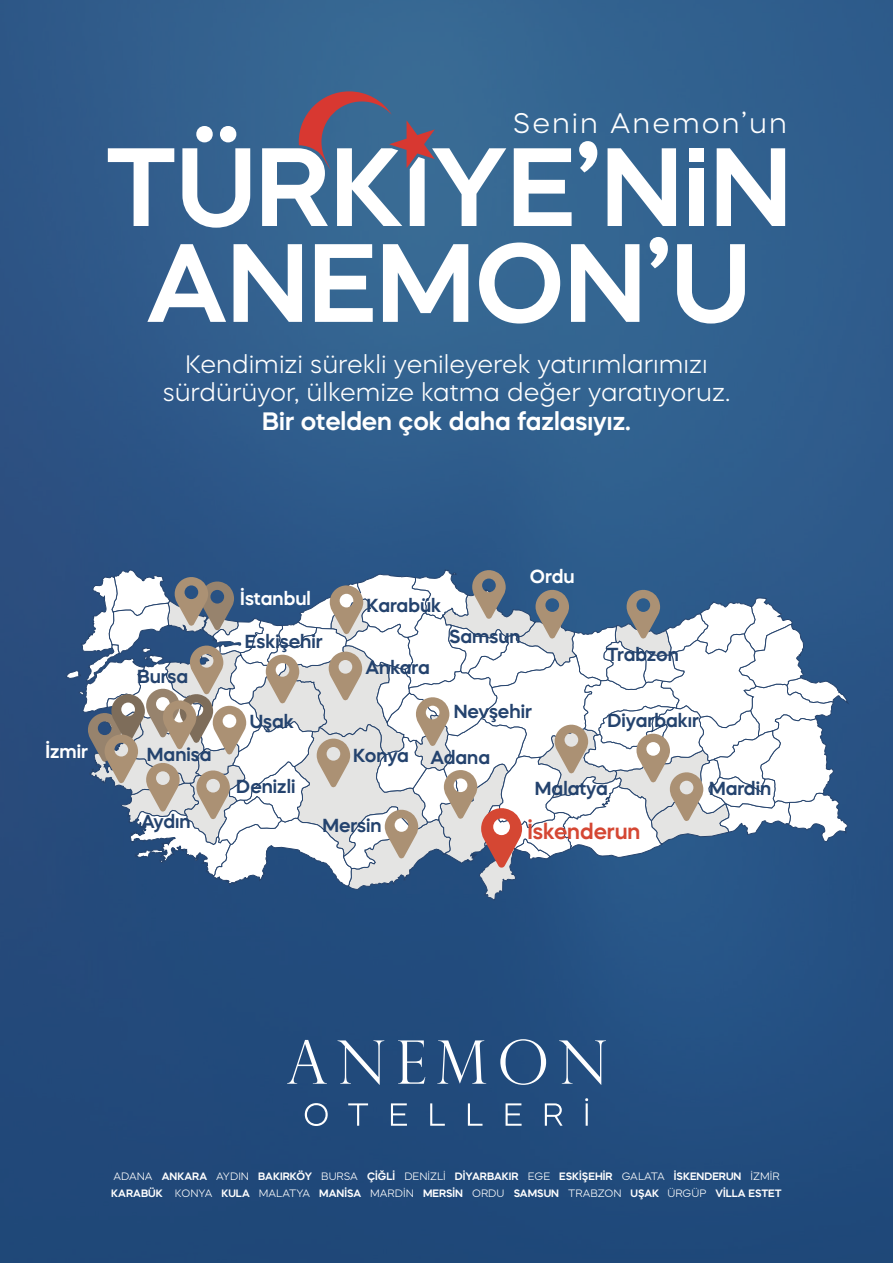
<style>
.page{position:relative;width:893px;height:1263px;background:#fff}
.page>*{position:absolute;margin:0;border:0;box-sizing:border-box;transform-origin:0 0}
.t1{font:300 28.35px "Mazzard H";letter-spacing:.07em;color:#fff}
.t2{font:300 25.2px/28.3px "Mazzard H";color:#fff;text-align:center}
.t3{font:600 25.2px "Mazzard H";color:#fff}
.t4{font:600 21.75px "Mazzard H";color:#d54733}
.t5{font:600 18.9px "Mazzard H";color:#24436e}
.t6{font:600 18.9px "Mazzard H";color:#fff}
.t7{font:600 10.65px/17px "Mazzard H";color:#fff}
.s1{font-weight:300}
</style>
<div class="page">
<img style="left:0;top:0;width:893px;height:1263px">
<svg style="left:66px;top:569px;width:782px;height:331px"></svg>
<svg style="left:108px;top:148px;width:66px;height:78px"></svg>
<svg style="left:182px;top:126px;width:68px;height:102px"></svg>
<svg style="left:514px;top:148px;width:58px;height:78px"></svg>
<svg style="left:579px;top:141px;width:18px;height:31px"></svg>
<svg style="left:608px;top:148px;width:68px;height:78px"></svg>
<svg style="left:717px;top:148px;width:68px;height:78px"></svg>
<svg style="left:147px;top:244px;width:79px;height:78px"></svg>
<svg style="left:234px;top:244px;width:68px;height:78px"></svg>
<svg style="left:315px;top:244px;width:58px;height:78px"></svg>
<svg style="left:383px;top:244px;width:85px;height:78px"></svg>
<svg style="left:479px;top:242px;width:81px;height:82px"></svg>
<svg style="left:571px;top:244px;width:68px;height:78px"></svg>
<svg style="left:650px;top:237px;width:18px;height:31px"></svg>
<svg style="left:677px;top:244px;width:68px;height:80px"></svg>
<div style="left:689px;top:148px;width:15px;height:14px;background:#fff"></div>
<div style="left:689px;top:168px;width:15px;height:58px;background:#fff"></div>
<svg style="left:262px;top:91px;width:244px;height:135px"></svg>
<svg style="left:305px;top:1103px;width:23px;height:23px"></svg>
<svg style="left:348px;top:1103px;width:20px;height:23px"></svg>
<svg style="left:391px;top:1103px;width:16px;height:23px"></svg>
<svg style="left:430px;top:1103px;width:15px;height:23px"></svg>
<svg style="left:468px;top:1103px;width:14px;height:23px"></svg>
<svg style="left:506px;top:1103px;width:16px;height:23px"></svg>
<svg style="left:545px;top:1103px;width:18px;height:23px"></svg>
<svg style="left:585px;top:1098px;width:3px;height:28px"></svg>
<svg style="left:287px;top:1040px;width:40px;height:44px;background:#476991"></svg>
<svg style="left:337px;top:1040px;width:47px;height:45px;background:#486a92"></svg>
<svg style="left:398px;top:1040px;width:27px;height:44px"></svg>
<svg style="left:437px;top:1040px;width:49px;height:44px"></svg>
<svg style="left:500px;top:1039px;width:46px;height:46px;background:#4c6e96"></svg>
<svg style="left:559px;top:1040px;width:47px;height:45px;background:#4a6d96"></svg>
<h1 class="t1" style="left:513px;top:106px;width:276px">Senin Anemon’un</h1>
<h2 class="t2" style="left:163px;top:350px;width:569px">Kendimizi sürekli yenileyerek yatırımlarımızı sürdürüyor, ülkemize katma değer yaratıyoruz.</h2>
<h2 class="t3" style="left:262px;top:404px;width:370px">Bir otelden çok daha fazlasıyız.</h2>
<h3 class="t6" style="left:45px;top:739px;width:44px">İzmir</h3>
<h3 class="t5" style="left:137px;top:664px;width:53px">Bursa</h3>
<h3 class="t5" style="left:147px;top:741px;width:66px">Manisa</h3>
<h3 class="t5" style="left:141px;top:809px;width:51px">Aydın</h3>
<h3 class="t6" style="left:240px;top:586px;width:72px">İstanbul</h3>
<h3 class="t5" style="left:245px;top:629px;width:79px">Eskişehir</h3>
<h3 class="t5" style="left:367px;top:593px;width:76px">Karabük</h3>
<h3 class="t5" style="left:365px;top:655px;width:66px">Ankara</h3>
<h3 class="t5" style="left:449px;top:624px;width:73px">Samsun</h3>
<h3 class="t6" style="left:530px;top:564px;width:46px">Ordu</h3>
<h3 class="t5" style="left:606px;top:642px;width:74px">Trabzon</h3>
<h3 class="t5" style="left:250px;top:709px;width:46px">Uşak</h3>
<h3 class="t5" style="left:236px;top:774px;width:61px">Denizli</h3>
<h3 class="t5" style="left:454px;top:699px;width:80px">Nevşehir</h3>
<h3 class="t5" style="left:353px;top:743px;width:138px">Konya Adana</h3>
<h3 class="t5" style="left:607px;top:708px;width:93px">Diyarbakır</h3>
<h3 class="t5" style="left:322px;top:813px;width:61px">Mersin</h3>
<h3 class="t5" style="left:535px;top:776px;width:74px">Malatya</h3>
<h3 class="t4" style="left:527px;top:817px;width:115px">İskenderun</h3>
<h3 class="t5" style="left:709px;top:776px;width:64px">Mardin</h3>
<p class="t7" style="left:111px;top:1167px;width:672px"><span class="s1">ADANA</span> ANKARA <span class="s1">AYDIN</span> BAKIRKÖY <span class="s1">BURSA</span> ÇİĞLİ <span class="s1">DENİZLİ</span> DİYARBAKIR <span class="s1">EGE</span> ESKİŞEHİR <span class="s1">GALATA</span> İSKENDERUN <span class="s1">İZMİR<br></span>KARABÜK <span class="s1">KONYA</span> KULA <span class="s1">MALATYA</span> MANİSA <span class="s1">MARDİN</span> MERSİN <span class="s1">ORDU</span> SAMSUN <span class="s1">TRABZON</span> UŞAK <span class="s1">ÜRGÜP</span> VİLLA ESTET</p>
</div>
